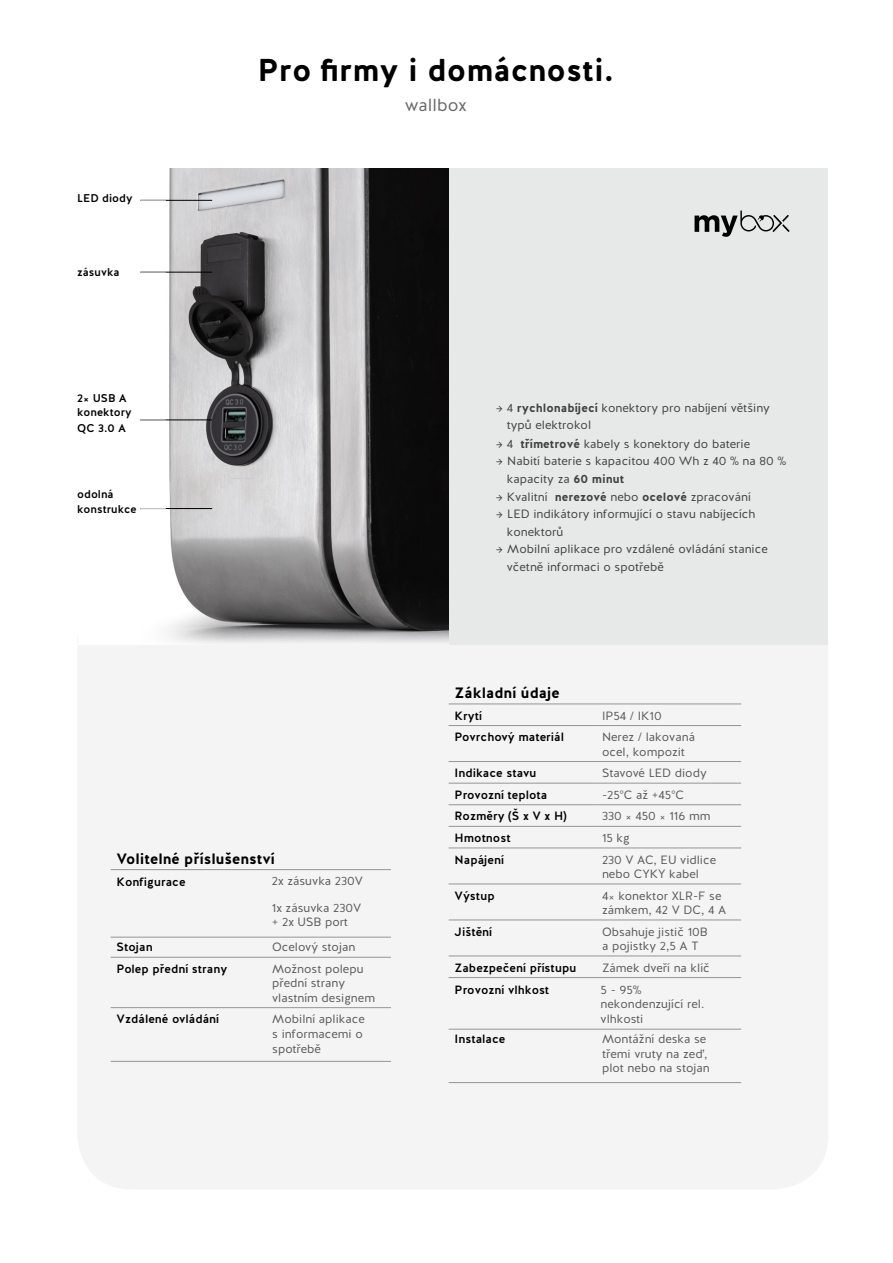
<style>
.page{position:relative;width:893px;height:1263px;background:#fff}
.page>*{position:absolute;margin:0;border:0;box-sizing:border-box;transform-origin:0 0}
.t1{font:700 31.5px "Halis R";color:#000}
.t2{font:17.4px "Halis R";color:#67686b}
.t3{font:700 15px "Halis R";color:#000}
.t4{font:12px/14.4px "Halis R";color:#58595b}
.t5{font:12px/18px "Halis R";color:#414042}
.t6{font:500 12px "Halis R";color:#000}
.t7{font:500 11.25px/14.4px "Halis R";color:#000}
.s1{font-weight:700}
</style>
<div class="page">
<div style="left:77px;top:588px;width:751px;height:601px;background:#f4f4f4;border-radius:55px"></div>
<div style="left:449px;top:168px;width:379px;height:476px;background:#e7e8e8"></div>
<hr style="left:266px;top:869px;width:125px;height:1px;background:#939598">
<hr style="left:111px;top:937px;width:155px;height:1px;background:#939598">
<hr style="left:266px;top:937px;width:125px;height:1px;background:#939598">
<hr style="left:111px;top:957px;width:155px;height:1px;background:#939598">
<hr style="left:266px;top:957px;width:125px;height:1px;background:#939598">
<hr style="left:111px;top:1007px;width:155px;height:1px;background:#939598">
<hr style="left:266px;top:1007px;width:125px;height:1px;background:#939598">
<hr style="left:111px;top:1061px;width:155px;height:1px;background:#939598">
<hr style="left:266px;top:1061px;width:125px;height:1px;background:#939598">
<hr style="left:111px;top:869px;width:155px;height:1px;background:#939598">
<hr style="left:449px;top:703px;width:147px;height:1px;background:#939598">
<hr style="left:596px;top:703px;width:145px;height:1px;background:#939598">
<hr style="left:449px;top:725px;width:147px;height:1px;background:#939598">
<hr style="left:596px;top:725px;width:145px;height:1px;background:#939598">
<hr style="left:449px;top:761px;width:147px;height:1px;background:#939598">
<hr style="left:596px;top:761px;width:145px;height:1px;background:#939598">
<hr style="left:449px;top:783px;width:147px;height:1px;background:#939598">
<hr style="left:596px;top:783px;width:145px;height:1px;background:#939598">
<hr style="left:449px;top:804px;width:147px;height:1px;background:#939598">
<hr style="left:596px;top:804px;width:145px;height:1px;background:#939598">
<hr style="left:449px;top:826px;width:147px;height:1px;background:#939598">
<hr style="left:596px;top:826px;width:145px;height:1px;background:#939598">
<hr style="left:449px;top:848px;width:147px;height:1px;background:#939598">
<hr style="left:596px;top:848px;width:145px;height:1px;background:#939598">
<hr style="left:449px;top:884px;width:147px;height:1px;background:#939598">
<hr style="left:596px;top:884px;width:145px;height:1px;background:#939598">
<hr style="left:449px;top:920px;width:147px;height:1px;background:#939598">
<hr style="left:596px;top:920px;width:145px;height:1px;background:#939598">
<hr style="left:449px;top:956px;width:147px;height:1px;background:#939598">
<hr style="left:596px;top:956px;width:145px;height:1px;background:#939598">
<hr style="left:449px;top:977px;width:147px;height:1px;background:#939598">
<hr style="left:596px;top:977px;width:145px;height:1px;background:#939598">
<hr style="left:449px;top:1029px;width:147px;height:1px;background:#939598">
<hr style="left:596px;top:1029px;width:145px;height:1px;background:#939598">
<hr style="left:449px;top:1082px;width:147px;height:1px;background:#939598">
<hr style="left:596px;top:1082px;width:145px;height:1px;background:#939598">
<img style="left:79px;top:168px;width:370px;height:476px">
<hr style="left:140px;top:272px;width:72px;height:1px;background:#000">
<svg style="left:140px;top:272px;width:26px;height:1px"></svg>
<hr style="left:140px;top:420px;width:72px;height:1px;background:#000">
<svg style="left:140px;top:420px;width:26px;height:1px"></svg>
<hr style="left:140px;top:508px;width:72px;height:1px;background:#000">
<svg style="left:140px;top:508px;width:26px;height:1px"></svg>
<hr style="left:140px;top:200px;width:72px;height:1px;background:#000">
<svg style="left:140px;top:200px;width:26px;height:1px"></svg>
<svg style="left:230px;top:478px;width:26px;height:1px"></svg>
<svg style="left:695px;top:211px;width:94px;height:26px"></svg>
<p class="t7" style="left:77px;top:191px;width:57px">LED diody</p>
<p class="t7" style="left:77px;top:265px;width:44px">zásuvka</p>
<p class="t7" style="left:77px;top:391px;width:56px">2× USB A konektory</p>
<p class="t7" style="left:77px;top:421px;width:50px">QC 3.0 A</p>
<p class="t7" style="left:77px;top:487px;width:61px;line-height:15px">odolná konstrukce</p>
<h1 class="t1" style="left:258px;top:49px;width:358px">Pro firmy i domácnosti.</h1>
<h2 class="t2" style="left:405px;top:94px;width:63px">wallbox</h2>
<p class="t5" style="left:507px;top:399px;width:265px;line-height:17.4px;text-indent:-11px">→ 4 <span class="s1">rychlonabíjecí</span> konektory pro nabíjení většiny typů elektrokol</p>
<p class="t5" style="left:496px;top:435px;width:256px">→ 4 <span class="s1">třímetrové</span> kabely s konektory do baterie</p>
<p class="t5" style="left:507px;top:452px;width:281px;text-indent:-11px">→ Nabití baterie s kapacitou 400 Wh z 40 % na 80 % kapacity za <span class="s1">60 minut</span></p>
<p class="t5" style="left:496px;top:488px;width:256px">→ Kvalitní <span class="s1">nerezové</span> nebo <span class="s1">ocelové</span> zpracování</p>
<p class="t5" style="left:507px;top:505px;width:250px;text-indent:-11px">→ LED indikátory informující o stavu nabíjecích konektorů</p>
<p class="t5" style="left:507px;top:540px;width:263px;text-indent:-11px">→ Mobilní aplikace pro vzdálené ovládání stanice včetně informaci o spotřebě</p>
<p class="t3" style="left:117px;top:849px;width:160px">Volitelné příslušenství</p>
<p class="t6" style="left:117px;top:874px;width:71px">Konfigurace</p>
<p class="t4" style="left:272px;top:874px;width:93px">2x zásuvka 230V</p>
<p class="t4" style="left:272px;top:900px;width:91px">1x zásuvka 230V + 2x USB port</p>
<p class="t6" style="left:117px;top:939px;width:38px">Stojan</p>
<p class="t4" style="left:272px;top:940px;width:85px">Ocelový stojan</p>
<p class="t6" style="left:117px;top:961px;width:112px">Polep přední strany</p>
<p class="t4" style="left:272px;top:962px;width:104px">Možnost polepu přední strany vlastním designem</p>
<p class="t6" style="left:117px;top:1011px;width:104px">Vzdálené ovládání</p>
<p class="t4" style="left:272px;top:1012px;width:94px">Mobilní aplikace s informacemi o spotřebě</p>
<p class="t3" style="left:455px;top:683px;width:107px">Základní údaje</p>
<p class="t6" style="left:455px;top:708px;width:29px">Krytí</p>
<p class="t4" style="left:602px;top:708px;width:61px">IP54 / IK10</p>
<p class="t6" style="left:455px;top:729px;width:111px">Povrchový materiál</p>
<p class="t4" style="left:602px;top:730px;width:95px;line-height:15px">Nerez / lakovaná ocel, kompozit</p>
<p class="t6" style="left:455px;top:765px;width:83px">Indikace stavu</p>
<p class="t4" style="left:602px;top:766px;width:106px">Stavové LED diody</p>
<p class="t6" style="left:455px;top:787px;width:94px">Provozní teplota</p>
<p class="t4" style="left:602px;top:788px;width:83px">-25°C až +45°C</p>
<p class="t6" style="left:455px;top:808px;width:114px">Rozměry (Š x V x H)</p>
<p class="t4" style="left:602px;top:809px;width:110px">330 × 450 × 116 mm</p>
<p class="t6" style="left:455px;top:830px;width:58px">Hmotnost</p>
<p class="t4" style="left:602px;top:831px;width:29px">15 kg</p>
<p class="t6" style="left:455px;top:852px;width:51px">Napájení</p>
<p class="t4" style="left:602px;top:852px;width:116px">230 V AC, EU vidlice nebo CYKY kabel</p>
<p class="t6" style="left:455px;top:888px;width:42px">Výstup</p>
<p class="t4" style="left:602px;top:888px;width:126px">4× konektor XLR-F se zámkem, 42 V DC, 4 A</p>
<p class="t6" style="left:455px;top:924px;width:39px">Jištění</p>
<p class="t4" style="left:602px;top:924px;width:107px">Obsahuje jistič 10B a pojistky 2,5 A T</p>
<p class="t6" style="left:455px;top:960px;width:123px">Zabezpečení přístupu</p>
<p class="t4" style="left:602px;top:960px;width:109px">Zámek dveří na klíč</p>
<p class="t6" style="left:455px;top:982px;width:96px">Provozní vlhkost</p>
<p class="t4" style="left:600px;top:983px;width:105px">5 - 95% nekondenzující rel. vlhkosti</p>
<p class="t6" style="left:455px;top:1031px;width:52px">Instalace</p>
<p class="t4" style="left:602px;top:1032px;width:109px">Montážní deska se třemi vruty na zeď, plot nebo na stojan</p>
</div>
